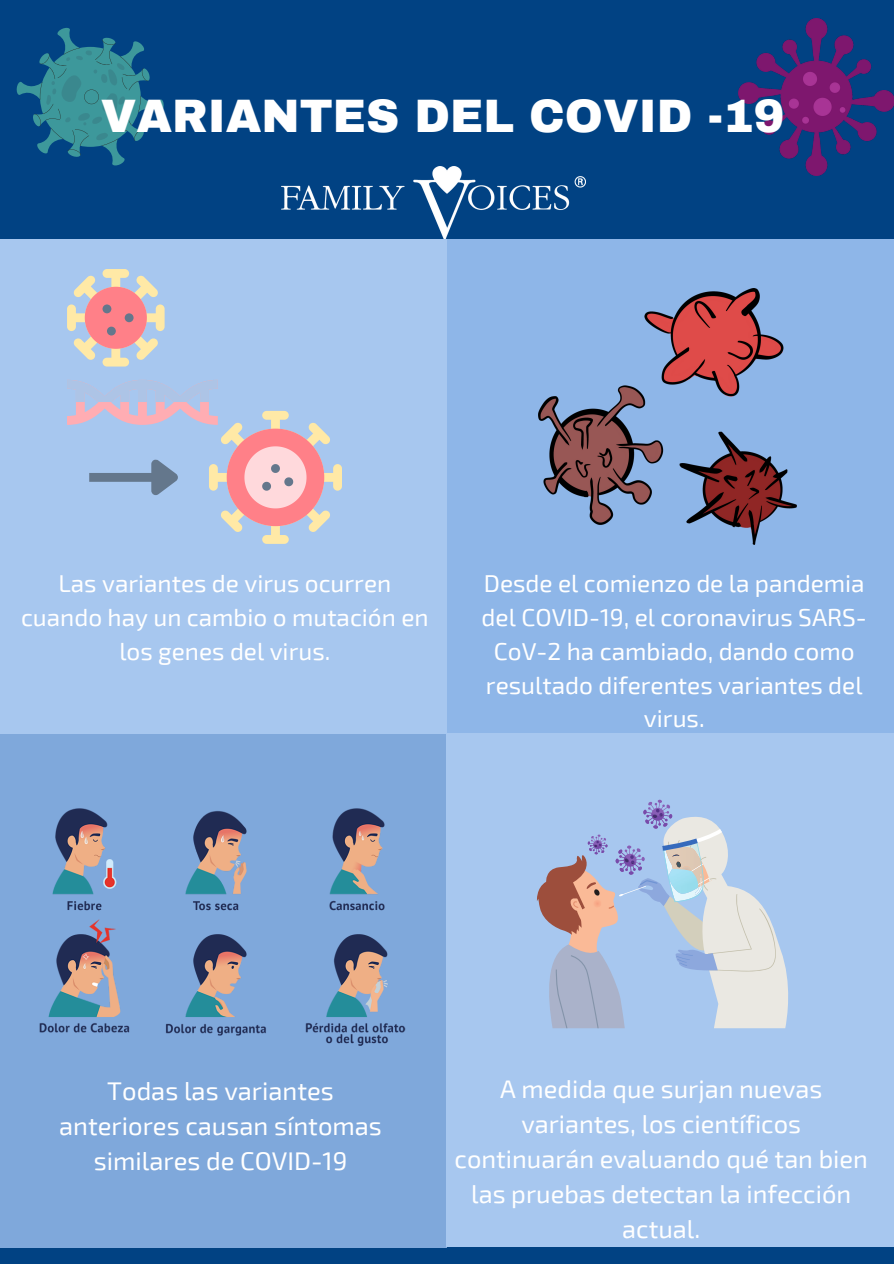
<style>
.page{position:relative;width:894px;height:1264px;background:#fff}
.page>*{position:absolute;margin:0;border:0;box-sizing:border-box;transform-origin:0 0}
.t1{font:900 45.9px "Archivo";color:#fff}
.t2{font:25.5px/35px "Exo 2";color:#fff;text-align:center}
.t3{font:25.35px/35px "Exo 2";color:#fff;text-align:center}
.t4{font:24.45px/33.8px "Exo 2";color:#fff;text-align:center}
.t5{font:24.3px/33.8px "Exo 2";color:#fff;text-align:center}
</style>
<div class="page">
<div style="left:0;top:0;width:893px;height:1263px;background:#014283"></div>
<div style="left:0;top:731px;width:447px;height:516px;background:#7fa8db"></div>
<div style="left:0;top:239px;width:447px;height:494px;background:#a7c7ef"></div>
<div style="left:447px;top:239px;width:446px;height:494px;background:#8eb6e8"></div>
<div style="left:446px;top:733px;width:447px;height:513px;background:#a7c7ef"></div>
<svg style="left:16px;top:27px;width:148px;height:139px"></svg>
<img style="left:738px;top:19px;width:155px;height:156px">
<svg style="left:67px;top:269px;width:97px;height:97px"></svg>
<div style="left:102px;top:304px;width:9px;height:9px;background:#64778c;border-radius:50%"></div>
<div style="left:125px;top:313px;width:8px;height:9px;background:#64778c;border-radius:50%"></div>
<div style="left:107px;top:326px;width:9px;height:9px;background:#64778c;border-radius:50%"></div>
<svg style="left:67px;top:380px;width:275px;height:164px"></svg>
<img style="left:538px;top:288px;width:258px;height:256px">
<svg style="left:536px;top:799px;width:252px;height:229px"></svg>
<img style="left:281px;top:166px;width:304px;height:72px">
<img style="left:39px;top:808px;width:367px;height:237px">
<p class="t1" style="left:101px;top:92px;width:685px">VARIANTES DEL COVID -19</p>
<p class="t5" style="left:21px;top:565px;width:409px">Las variantes de virus ocurren cuando hay un cambio o mutación en los genes del virus.</p>
<p class="t4" style="left:481px;top:565px;width:386px">Desde el comienzo de la pandemia del COVID-19, el coronavirus SARS-<br>CoV-2 ha cambiado, dando como resultado diferentes variantes del virus.</p>
<p class="t2" style="left:59px;top:1072px;width:324px">Todas las variantes anteriores causan síntomas similares de COVID-19</p>
<p class="t3" style="left:454px;top:1070px;width:414px">A medida que surjan nuevas variantes, los científicos continuarán evaluando qué tan bien las pruebas detectan la infección actual.</p>
</div>
